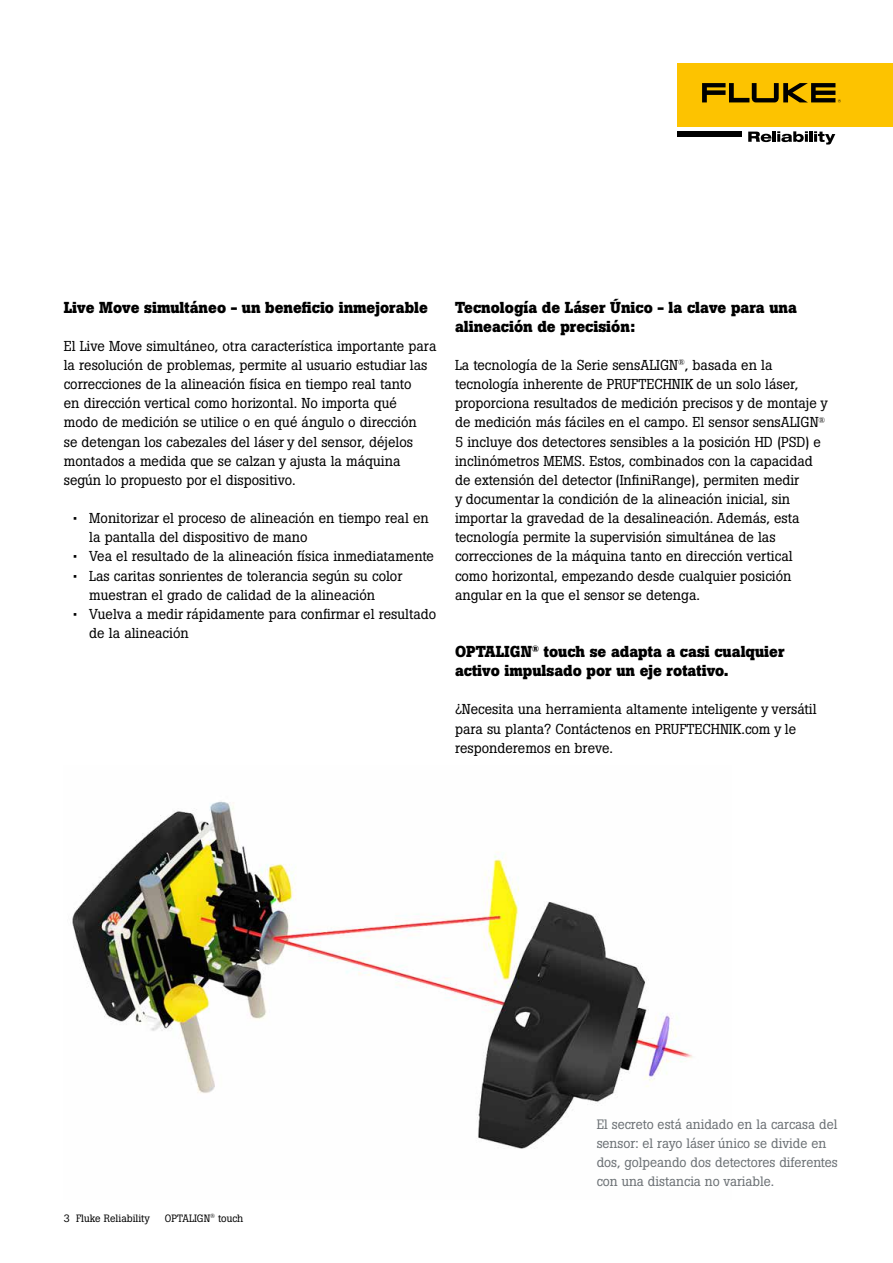
<style>
.page{position:relative;width:893px;height:1263px;background:#fff}
.page>*{position:absolute;margin:0;border:0;box-sizing:border-box;transform-origin:0 0}
.t1{font:700 15.75px/19.2px "Boton Pro";color:#000}
.t2{font:14.25px/19.2px "Boton Pro";color:#000}
.t3{font:13.5px/19.2px "Boton Pro";color:#6c7175}
.t4{font:10.5px "Boton Pro";color:#000}
</style>
<div class="page">
<img style="left:72px;top:801px;width:621px;height:348px">
<div style="left:677px;top:64px;width:216px;height:63px;background:#fdc300"></div>
<svg style="left:702px;top:83px;width:139px;height:19px"></svg>
<div style="left:677px;top:132px;width:65px;height:5px;background:#000"></div>
<svg style="left:748px;top:131px;width:87px;height:14px"></svg>
<p class="t1" style="left:64px;top:297px;width:366px">Live Move simultáneo - un beneficio inmejorable</p>
<p class="t2" style="left:64px;top:336px;width:374px">El Live Move simultáneo, otra característica importante para la resolución de problemas, permite al usuario estudiar las correcciones de la alineación física en tiempo real tanto<br>en dirección vertical como horizontal. No importa qué<br>modo de medición se utilice o en qué ángulo o dirección<br>se detengan los cabezales del láser y del sensor, déjelos montados a medida que se calzan y ajusta la máquina según lo propuesto por el dispositivo.</p>
<p class="t2" style="left:89px;top:508px;width:341px;text-indent:-17px">• Monitorizar el proceso de alineación en tiempo real en la pantalla del dispositivo de mano</p>
<p class="t2" style="left:72px;top:547px;width:363px">• Vea el resultado de la alineación física inmediatamente</p>
<p class="t2" style="left:89px;top:566px;width:315px;text-indent:-17px">• Las caritas sonrientes de tolerancia según su color muestran el grado de calidad de la alineación</p>
<p class="t2" style="left:89px;top:604px;width:349px;text-indent:-17px">• Vuelva a medir rápidamente para confirmar el resultado de la alineación</p>
<p class="t1" style="left:455px;top:297px;width:343px">Tecnología de Láser Único - la clave para una alineación de precisión:</p>
<p class="t2" style="left:455px;top:355px;width:374px">La tecnología de la Serie sensALIGN<sup>®</sup>, basada en la tecnología inherente de PRUFTECHNIK de un solo láser, proporciona resultados de medición precisos y de montaje y de medición más fáciles en el campo. El sensor sensALIGN<sup>® </sup>5 incluye dos detectores sensibles a la posición HD (PSD) e inclinómetros MEMS. Estos, combinados con la capacidad de extensión del detector (InfiniRange), permiten medir<br>y documentar la condición de la alineación inicial, sin importar la gravedad de la desalineación. Además, esta tecnología permite la supervisión simultánea de las correcciones de la máquina tanto en dirección vertical como horizontal, empezando desde cualquier posición angular en la que el sensor se detenga.</p>
<p class="t1" style="left:455px;top:642px;width:331px">OPTALIGN<sup>®</sup> touch se adapta a casi cualquier activo impulsado por un eje rotativo.</p>
<p class="t2" style="left:455px;top:700px;width:363px">¿Necesita una herramienta altamente inteligente y versátil para su planta? Contáctenos en PRUFTECHNIK.com y le responderemos en breve.</p>
<p class="t4" style="left:64px;top:1211px;width:88px">3 Fluke Reliability</p>
<p class="t4" style="left:165px;top:1211px;width:80px">OPTALIGN<sup>®</sup> touch</p>
<p class="t3" style="left:597px;top:1115px;width:243px">El secreto está anidado en la carcasa del sensor: el rayo láser único se divide en dos, golpeando dos detectores diferentes con una distancia no variable.</p>
</div>
